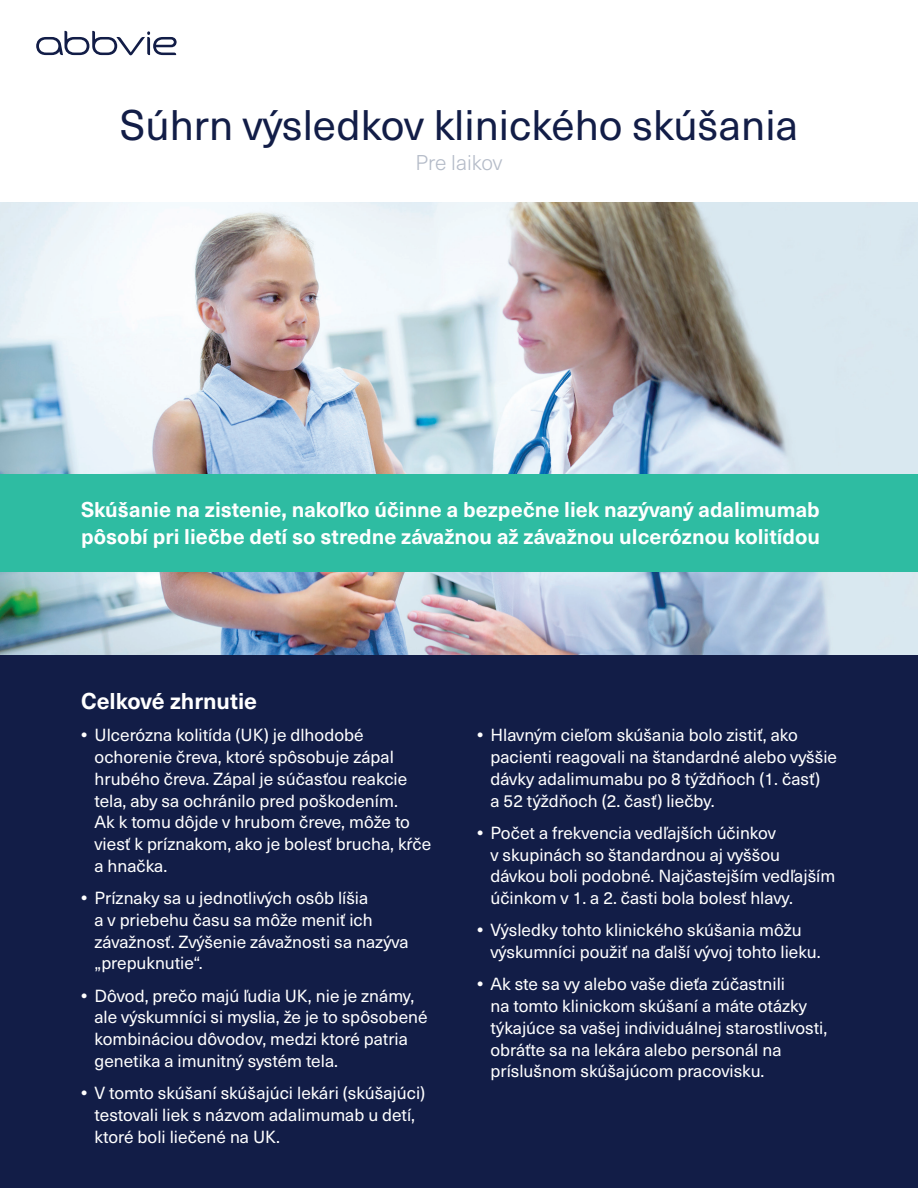
<style>
.page{position:relative;width:918px;height:1188px;background:#fff}
.page>*{position:absolute;margin:0;border:0;box-sizing:border-box;transform-origin:0 0}
.t1{font:42px "Neue Haas Unica Pro";color:#121d47}
.t2{font:700 22.5px "Neue Haas Unica Pro";color:#fff}
.t3{font:700 21px/27px "Neue Haas Unica Pro";color:#fff}
.t4{font:300 21px "Neue Haas Unica Pro";color:#b4bbc8}
.t5{font:17.25px/21.8px "Neue Haas Unica Pro";color:#fff}
.s1{font-weight:700}
</style>
<div class="page">
<div style="left:0;top:580px;width:918px;height:608px;background:#121d47"></div>
<img style="left:0;top:202px;width:918px;height:453px">
<div style="left:0;top:474px;width:918px;height:97px;background:#2ebca2"></div>
<svg style="left:36px;top:31px;width:141px;height:24px"></svg>
<h1 class="t1" style="left:120px;top:100px;width:680px">Súhrn výsledkov klinického skúšania</h1>
<p class="t4" style="left:416px;top:150px;width:88px">Pre laikov</p>
<p class="t3" style="left:81px;top:496px;width:741px">Skúšanie na zistenie, nakoľko účinne a bezpečne liek nazývaný adalimumab pôsobí pri liečbe detí so stredne závažnou až závažnou ulceróznou kolitídou</p>
<h2 class="t2" style="left:81px;top:687px;width:178px">Celkové zhrnutie</h2>
<p class="t5" style="left:95px;top:725px;width:338px;text-indent:-14px"><span class="s1">•</span> Ulcerózna kolitída (UK) je dlhodobé ochorenie čreva, ktoré spôsobuje zápal hrubého čreva. Zápal je súčasťou reakcie tela, aby sa ochránilo pred poškodením.<br>Ak k tomu dôjde v hrubom čreve, môže to viesť k príznakom, ako je bolesť brucha, kŕče a hnačka.</p>
<p class="t5" style="left:95px;top:887px;width:316px;text-indent:-14px"><span class="s1">•</span> Príznaky sa u jednotlivých osôb líšia<br>a v priebehu času sa môže meniť ich závažnosť. Zvýšenie závažnosti sa nazýva „prepuknutie“.</p>
<p class="t5" style="left:95px;top:985px;width:335px;text-indent:-14px"><span class="s1">•</span> Dôvod, prečo majú ľudia UK, nie je známy, ale výskumníci si myslia, že je to spôsobené kombináciou dôvodov, medzi ktoré patria genetika a imunitný systém tela.</p>
<p class="t5" style="left:95px;top:1082px;width:332px;text-indent:-14px"><span class="s1">•</span> V tomto skúšaní skúšajúci lekári (skúšajúci) testovali liek s názvom adalimumab u detí, ktoré boli liečené na UK.</p>
<p class="t5" style="left:491px;top:725px;width:348px;text-indent:-14px"><span class="s1">•</span> Hlavným cieľom skúšania bolo zistiť, ako pacienti reagovali na štandardné alebo vyššie dávky adalimumabu po 8 týždňoch (1. časť)<br>a 52 týždňoch (2. časť) liečby.</p>
<p class="t5" style="left:491px;top:822px;width:346px;text-indent:-14px"><span class="s1">•</span> Počet a frekvencia vedľajších účinkov<br>v skupinách so štandardnou aj vyššou dávkou boli podobné. Najčastejším vedľajším účinkom v 1. a 2. časti bola bolesť hlavy.</p>
<p class="t5" style="left:491px;top:920px;width:332px;text-indent:-14px"><span class="s1">•</span> Výsledky tohto klinického skúšania môžu výskumníci použiť na ďalší vývoj tohto lieku.</p>
<p class="t5" style="left:491px;top:974px;width:338px;text-indent:-14px"><span class="s1">•</span> Ak ste sa vy alebo vaše dieťa zúčastnili<br>na tomto klinickom skúšaní a máte otázky týkajúce sa vašej individuálnej starostlivosti, obráťte sa na lekára alebo personál na príslušnom skúšajúcom pracovisku.</p>
</div>
